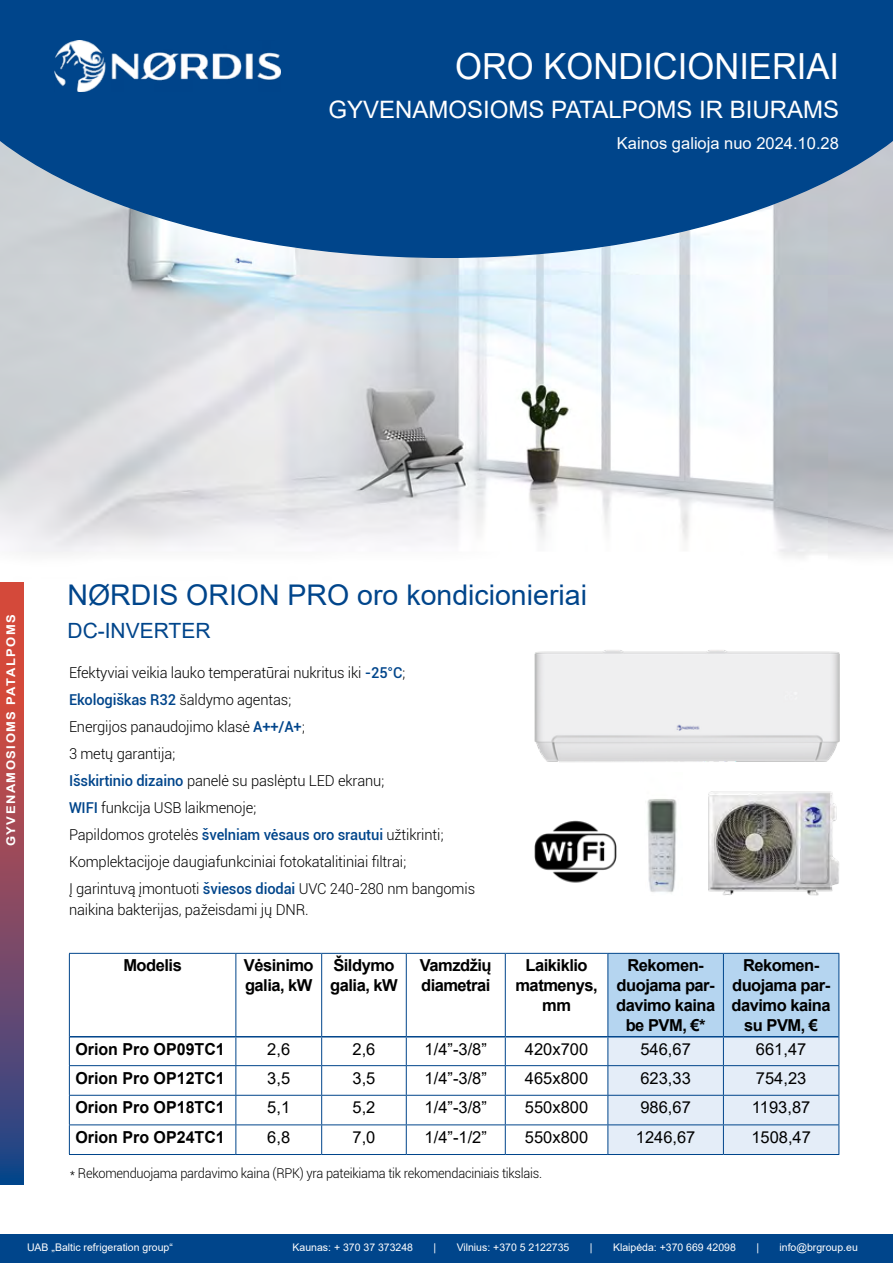
<style>
.page{position:relative;width:893px;height:1263px;background:#fff}
.page>*{position:absolute;margin:0;border:0;box-sizing:border-box;transform-origin:0 0}
.t1{font:36px "Arial";color:#fff;scale:.96 1}
.t2{font:28.5px "Arial";color:#00458b}
.t3{font:24px "Arial";color:#fff}
.t4{font:21px "Arial";color:#00458b}
.t5{font:700 16.5px/19.8px "Arial";letter-spacing:-.03em;color:#000}
.t6{font:16.5px "Arial";color:#000}
.t7{font:700 16.5px "Arial";color:#000}
.t8{font:16.5px "Arial";color:#fff}
.t9{font:300 15px/27px "Roboto";letter-spacing:-.01em;color:#000}
.t10{font:300 13.5px "Roboto";letter-spacing:-.02em;color:#000;scale:.95 1}
.t11{font:700 12px "Arial";letter-spacing:.115em;color:#fff;scale:1.08 1}
.t12{font:10.5px "Arial";color:#fff}
.s1{font-weight:500;color:#00458b}
</style>
<div class="page">
<img style="left:0;top:258px;width:893px;height:363px">
<svg style="left:0;top:0;width:893px;height:258px;background:#1d5996"></svg>
<div style="left:0;top:1235px;width:893px;height:28px;background:#00458b"></div>
<svg style="left:0;top:583px;width:23px;height:601px;background:#8b485d"></svg>
<img style="left:54px;top:40px;width:226px;height:51px">
<hr style="left:235px;top:954px;width:1px;height:82px;background:#00458b">
<hr style="left:321px;top:954px;width:1px;height:82px;background:#00458b">
<hr style="left:406px;top:954px;width:1px;height:82px;background:#00458b">
<hr style="left:505px;top:954px;width:1px;height:82px;background:#00458b">
<hr style="left:69px;top:1065px;width:167px;height:1px;background:#00458b">
<hr style="left:236px;top:1065px;width:86px;height:1px;background:#00458b">
<hr style="left:322px;top:1065px;width:84px;height:1px;background:#00458b">
<hr style="left:406px;top:1065px;width:99px;height:1px;background:#00458b">
<hr style="left:505px;top:1065px;width:103px;height:1px;background:#00458b">
<hr style="left:69px;top:1095px;width:167px;height:1px;background:#00458b">
<hr style="left:236px;top:1095px;width:86px;height:1px;background:#00458b">
<hr style="left:322px;top:1095px;width:84px;height:1px;background:#00458b">
<hr style="left:406px;top:1095px;width:99px;height:1px;background:#00458b">
<hr style="left:505px;top:1095px;width:103px;height:1px;background:#00458b">
<hr style="left:69px;top:1124px;width:167px;height:1px;background:#00458b">
<svg style="left:69px;top:1037px;width:1px;height:117px"></svg>
<hr style="left:236px;top:1124px;width:86px;height:1px;background:#00458b">
<svg style="left:235px;top:1037px;width:1px;height:117px"></svg>
<hr style="left:322px;top:1124px;width:84px;height:1px;background:#00458b">
<svg style="left:321px;top:1037px;width:1px;height:117px"></svg>
<hr style="left:406px;top:1124px;width:99px;height:1px;background:#00458b">
<svg style="left:406px;top:1037px;width:1px;height:117px"></svg>
<hr style="left:505px;top:1124px;width:103px;height:1px;background:#00458b">
<svg style="left:505px;top:1037px;width:1px;height:117px"></svg>
<svg style="left:607px;top:954px;width:232px;height:200px;background:#c9ddf0"></svg>
<hr style="left:69px;top:1154px;width:167px;height:1px;background:#00458b">
<hr style="left:236px;top:1154px;width:86px;height:1px;background:#00458b">
<hr style="left:322px;top:1154px;width:84px;height:1px;background:#00458b">
<hr style="left:406px;top:1154px;width:99px;height:1px;background:#00458b">
<hr style="left:505px;top:1154px;width:103px;height:1px;background:#00458b">
<hr style="left:608px;top:1154px;width:115px;height:1px;background:#00458b">
<hr style="left:723px;top:1154px;width:116px;height:1px;background:#00458b">
<hr style="left:69px;top:953px;width:167px;height:1px;background:#00458b">
<hr style="left:69px;top:954px;width:1px;height:83px;background:#00458b">
<hr style="left:236px;top:953px;width:86px;height:1px;background:#00458b">
<hr style="left:322px;top:953px;width:84px;height:1px;background:#00458b">
<hr style="left:406px;top:953px;width:99px;height:1px;background:#00458b">
<hr style="left:505px;top:953px;width:103px;height:1px;background:#00458b">
<hr style="left:608px;top:953px;width:115px;height:1px;background:#00458b">
<hr style="left:723px;top:953px;width:116px;height:1px;background:#00458b">
<hr style="left:838px;top:954px;width:1px;height:83px;background:#00458b">
<hr style="left:70px;top:1036px;width:166px;height:1px;background:#00458b">
<hr style="left:236px;top:1036px;width:86px;height:1px;background:#00458b">
<hr style="left:322px;top:1036px;width:84px;height:1px;background:#00458b">
<hr style="left:406px;top:1036px;width:99px;height:1px;background:#00458b">
<hr style="left:505px;top:1036px;width:103px;height:1px;background:#00458b">
<hr style="left:608px;top:1036px;width:115px;height:1px;background:#00458b">
<hr style="left:723px;top:1036px;width:115px;height:1px;background:#00458b">
<img style="left:534px;top:650px;width:306px;height:112px">
<img style="left:689px;top:757px;width:151px;height:139px">
<img style="left:534px;top:820px;width:83px;height:63px">
<img style="left:647px;top:799px;width:30px;height:94px">
<h1 class="t1" style="left:455px;top:41px;width:402px">ORO KONDICIONIERIAI</h1>
<h3 class="t3" style="left:328px;top:93px;width:512px">GYVENAMOSIOMS PATALPOMS IR BIURAMS</h3>
<p class="t8" style="left:617px;top:131px;width:223px">Kainos galioja nuo 2024.10.28</p>
<p class="t11" style="left:2px;top:846px;width:216px;rotate:-90deg">GYVENAMOSIOMS PATALPOMS</p>
<h2 class="t2" style="left:68px;top:575px;width:521px">NØRDIS ORION PRO oro kondicionieriai</h2>
<h3 class="t4" style="left:68px;top:616px;width:145px">DC-INVERTER</h3>
<p class="t9" style="left:69px;top:659px;width:408px">Efektyviai veikia lauko temperatūrai nukritus iki <span class="s1">-25°C</span>; <span class="s1">Ekologiškas R32</span> šaldymo agentas;<br>Energijos panaudojimo klasė <span class="s1">A++/A+</span>;<br>3 metų garantija;<br><span class="s1">Išskirtinio dizaino</span> panelė su paslėptu LED ekranu;<br><span class="s1">WIFI</span> funkcija USB laikmenoje;<br>Papildomos grotelės <span class="s1">švelniam vėsaus oro srautui</span> užtikrinti; Komplektacijoje daugiafunkciniai fotokatalitiniai filtrai;<br>Į garintuvą įmontuoti <span class="s1">šviesos diodai</span> UVC 240-280 nm bangomis</p>
<p class="t9" style="left:69px;top:896px;width:241px">naikina bakterijas, pažeisdami jų DNR.</p>
<p class="t5" style="left:123px;top:956px;width:60px">Modelis</p>
<p class="t5" style="left:244px;top:956px;width:71px">Vėsinimo galia, kW</p>
<p class="t5" style="left:330px;top:956px;width:69px">Šildymo galia, kW</p>
<p class="t5" style="left:420px;top:956px;width:73px">Vamzdžių diametrai</p>
<p class="t5" style="left:515px;top:956px;width:84px;text-align:center">Laikiklio matmenys, mm</p>
<p class="t5" style="left:616px;top:956px;width:101px;text-align:center">Rekomen&shy;duojama par&shy;davimo kaina be PVM, €*</p>
<p class="t5" style="left:732px;top:956px;width:101px;text-align:center">Rekomen&shy;duojama par&shy;davimo kaina su PVM, €</p>
<p class="t7" style="left:75px;top:1037px;width:151px">Orion Pro OP09TC1</p>
<p class="t6" style="left:267px;top:1037px;width:24px">2,6</p>
<p class="t6" style="left:352px;top:1037px;width:24px">2,6</p>
<p class="t6" style="left:425px;top:1037px;width:64px">1/4”-3/8”</p>
<p class="t6" style="left:525px;top:1037px;width:65px">420x700</p>
<p class="t6" style="left:640px;top:1037px;width:52px">546,67</p>
<p class="t6" style="left:756px;top:1037px;width:52px">661,47</p>
<p class="t7" style="left:75px;top:1066px;width:151px">Orion Pro OP12TC1</p>
<p class="t6" style="left:267px;top:1066px;width:24px">3,5</p>
<p class="t6" style="left:352px;top:1066px;width:24px">3,5</p>
<p class="t6" style="left:425px;top:1066px;width:64px">1/4”-3/8”</p>
<p class="t6" style="left:525px;top:1066px;width:65px">465x800</p>
<p class="t6" style="left:640px;top:1066px;width:52px">623,33</p>
<p class="t6" style="left:756px;top:1066px;width:52px">754,23</p>
<p class="t7" style="left:75px;top:1096px;width:151px">Orion Pro OP18TC1</p>
<p class="t6" style="left:267px;top:1096px;width:24px">5,1</p>
<p class="t6" style="left:352px;top:1096px;width:24px">5,2</p>
<p class="t6" style="left:425px;top:1096px;width:64px">1/4”-3/8”</p>
<p class="t6" style="left:525px;top:1096px;width:65px">550x800</p>
<p class="t6" style="left:640px;top:1096px;width:52px">986,67</p>
<p class="t6" style="left:752px;top:1096px;width:60px">1193,87</p>
<p class="t7" style="left:75px;top:1125px;width:151px">Orion Pro OP24TC1</p>
<p class="t6" style="left:267px;top:1126px;width:24px">6,8</p>
<p class="t6" style="left:352px;top:1126px;width:24px">7,0</p>
<p class="t6" style="left:425px;top:1126px;width:64px">1/4”-1/2”</p>
<p class="t6" style="left:525px;top:1126px;width:65px">550x800</p>
<p class="t6" style="left:636px;top:1126px;width:61px">1246,67</p>
<p class="t6" style="left:751px;top:1126px;width:61px">1508,47</p>
<p class="t10" style="left:70px;top:1164px;width:499px">* Rekomenduojama pardavimo kaina (RPK) yra pateikiama tik rekomendaciniais tikslais.</p>
<p class="t12" style="left:27px;top:1240px;width:147px">UAB „Baltic refrigeration group“</p>
<p class="t12" style="left:293px;top:1240px;width:122px">Kaunas: + 370 37 373248</p>
<p class="t12" style="left:434px;top:1240px;width:4px">|</p>
<p class="t12" style="left:457px;top:1240px;width:114px">Vilnius: +370 5 2122735</p>
<p class="t12" style="left:590px;top:1240px;width:4px">|</p>
<p class="t12" style="left:613px;top:1240px;width:124px">Klaipėda: +370 669 42098</p>
<p class="t12" style="left:756px;top:1240px;width:4px">|</p>
<p class="t12" style="left:779px;top:1240px;width:80px">info@brgroup.eu</p>
</div>
